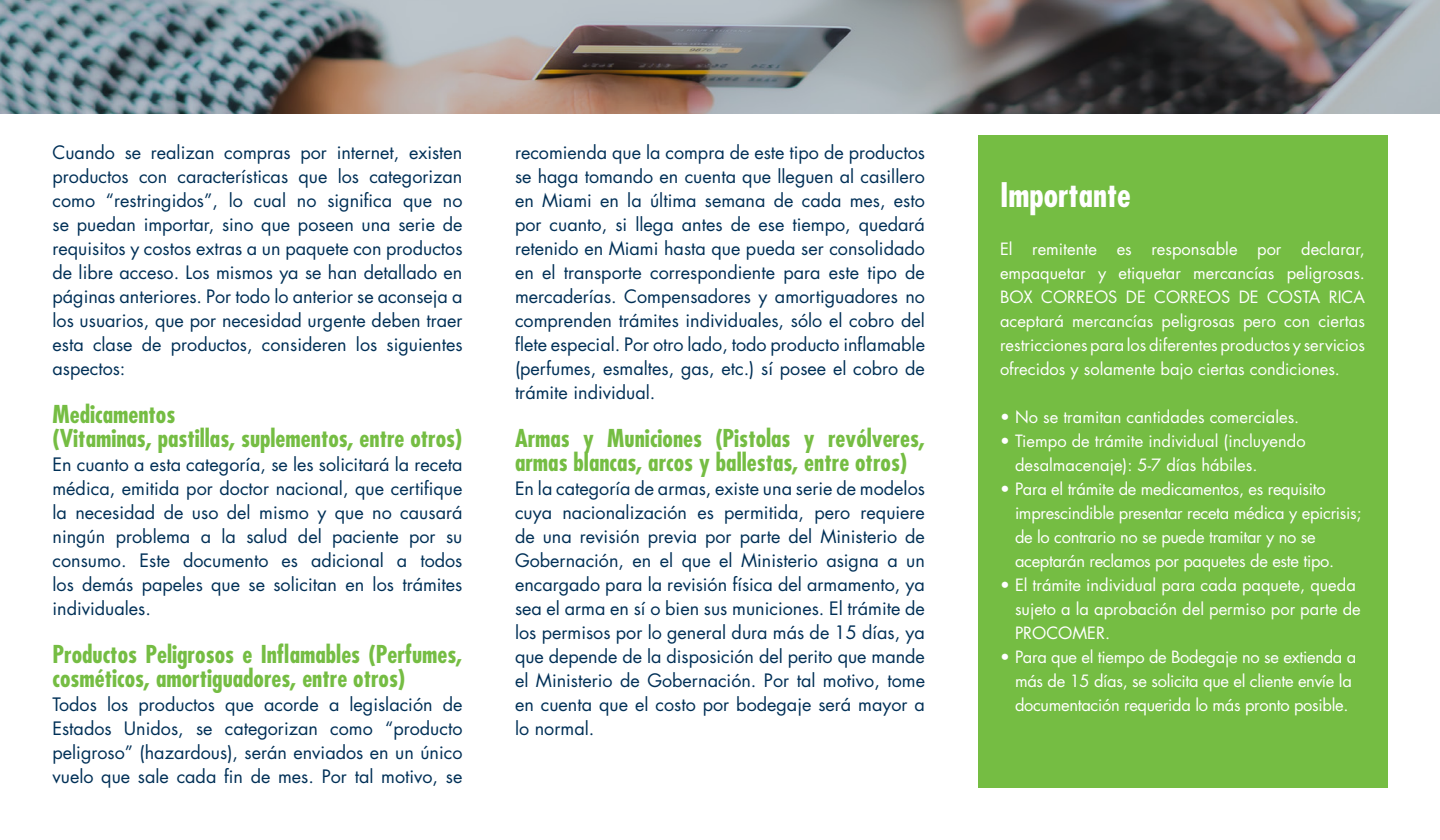
<style>
.page{position:relative;width:1440px;height:840px;background:#fff}
.page>*{position:absolute;margin:0;border:0;box-sizing:border-box;transform-origin:0 0}
.importante{font:700 condensed 33px "Futura Std";color:#fff}
.sibtutlo{font:700 condensed 24px/24px "Futura Std";color:#75bd43}
.cuerpo{font:18px/24px "Futura Std";color:#003057;text-align:justify}
.txt_caja_verde{font:16.5px/24px "Futura Std";letter-spacing:-.02em;color:#fff}
.txt_caja_verde-2{font:16.5px/24px "Futura Std";color:#fff}
</style>
<div class="page">
<img style="left:0;top:0;width:1440px;height:114px">
<div style="left:978px;top:135px;width:410px;height:653px;background:#75bd43"></div>
<p class="cuerpo" style="left:52px;top:141px;width:412px">Cuando se realizan compras por internet, existen productos con características que los categorizan como “restringidos”, lo cual no significa que no se puedan importar, sino que poseen una serie de requisitos y costos extras a un paquete con productos de libre acceso. Los mismos ya se han detallado en páginas anteriores. Por todo lo anterior se aconseja a los usuarios, que por necesidad urgente deben traer esta clase de productos, consideren los siguientes aspectos:</p>
<p class="sibtutlo" style="left:52px;top:402px;width:124px">Medicamentos</p>
<p class="sibtutlo" style="left:52px;top:426px;width:411px">(Vitaminas, pastillas, suplementos, entre otros)</p>
<p class="cuerpo" style="left:52px;top:453px;width:412px">En cuanto a esta categoría, se les solicitará la receta médica, emitida por doctor nacional, que certifique la necesidad de uso del mismo y que no causará ningún problema a la salud del paciente por su consumo. Este documento es adicional a todos los demás papeles que se solicitan en los trámites individuales.</p>
<p class="sibtutlo" style="left:52px;top:642px;width:411px">Productos Peligrosos e Inflamables (Perfumes, cosméticos, amortiguadores, entre otros)</p>
<p class="cuerpo" style="left:52px;top:693px;width:412px">Todos los productos que acorde a legislación de Estados Unidos, se categorizan como “producto peligroso” (hazardous), serán enviados en un único vuelo que sale cada fin de mes. Por tal motivo, se</p>
<p class="cuerpo" style="left:515px;top:141px;width:412px">recomienda que la compra de este tipo de productos se haga tomando en cuenta que lleguen al casillero en Miami en la última semana de cada mes, esto por cuanto, si llega antes de ese tiempo, quedará retenido en Miami hasta que pueda ser consolidado en el transporte correspondiente para este tipo de mercaderías. Compensadores y amortiguadores no comprenden trámites individuales, sólo el cobro del flete especial. Por otro lado, todo producto inflamable (perfumes, esmaltes, gas, etc.) sí posee el cobro de trámite individual.</p>
<p class="sibtutlo" style="left:515px;top:426px;width:412px">Armas y Municiones (Pistolas y revólveres, armas blancas, arcos y ballestas, entre otros)</p>
<p class="cuerpo" style="left:515px;top:477px;width:412px">En la categoría de armas, existe una serie de modelos cuya nacionalización es permitida, pero requiere de una revisión previa por parte del Ministerio de Gobernación, en el que el Ministerio asigna a un encargado para la revisión física del armamento, ya sea el arma en sí o bien sus municiones. El trámite de los permisos por lo general dura más de 15 días, ya que depende de la disposición del perito que mande el Ministerio de Gobernación. Por tal motivo, tome en cuenta que el costo por bodegaje será mayor a lo normal.</p>
<p class="importante" style="left:1000px;top:174px;width:132px">Importante</p>
<p class="txt_caja_verde" style="left:1000px;top:237px;width:367px;text-align:justify">El remitente es responsable por declarar, empaquetar y etiquetar mercancías peligrosas.<br>BOX CORREOS DE CORREOS DE COSTA RICA aceptará mercancías peligrosas pero con ciertas restricciones para los diferentes productos y servicios ofrecidos y solamente bajo ciertas condiciones.</p>
<p class="txt_caja_verde-2" style="left:1000px;top:405px;width:301px">• No se tramitan cantidades comerciales.</p>
<p class="txt_caja_verde-2" style="left:1015px;top:429px;width:292px;text-indent:-15px">• Tiempo de trámite individual (incluyendo desalmacenaje): 5-7 días hábiles.</p>
<p class="txt_caja_verde" style="left:1015px;top:477px;width:348px;text-indent:-15px">• Para el trámite de medicamentos, es requisito imprescindible presentar receta médica y epicrisis; de lo contrario no se puede tramitar y no se aceptarán reclamos por paquetes de este tipo.</p>
<p class="txt_caja_verde-2" style="left:1015px;top:573px;width:347px;text-indent:-15px">• El trámite individual para cada paquete, queda sujeto a la aprobación del permiso por parte de<br>PROCOMER.</p>
<p class="txt_caja_verde" style="left:1015px;top:645px;width:343px;text-indent:-15px">• Para que el tiempo de Bodegaje no se extienda a más de 15 días, se solicita que el cliente envíe la documentación requerida lo más pronto posible.</p>
</div>
